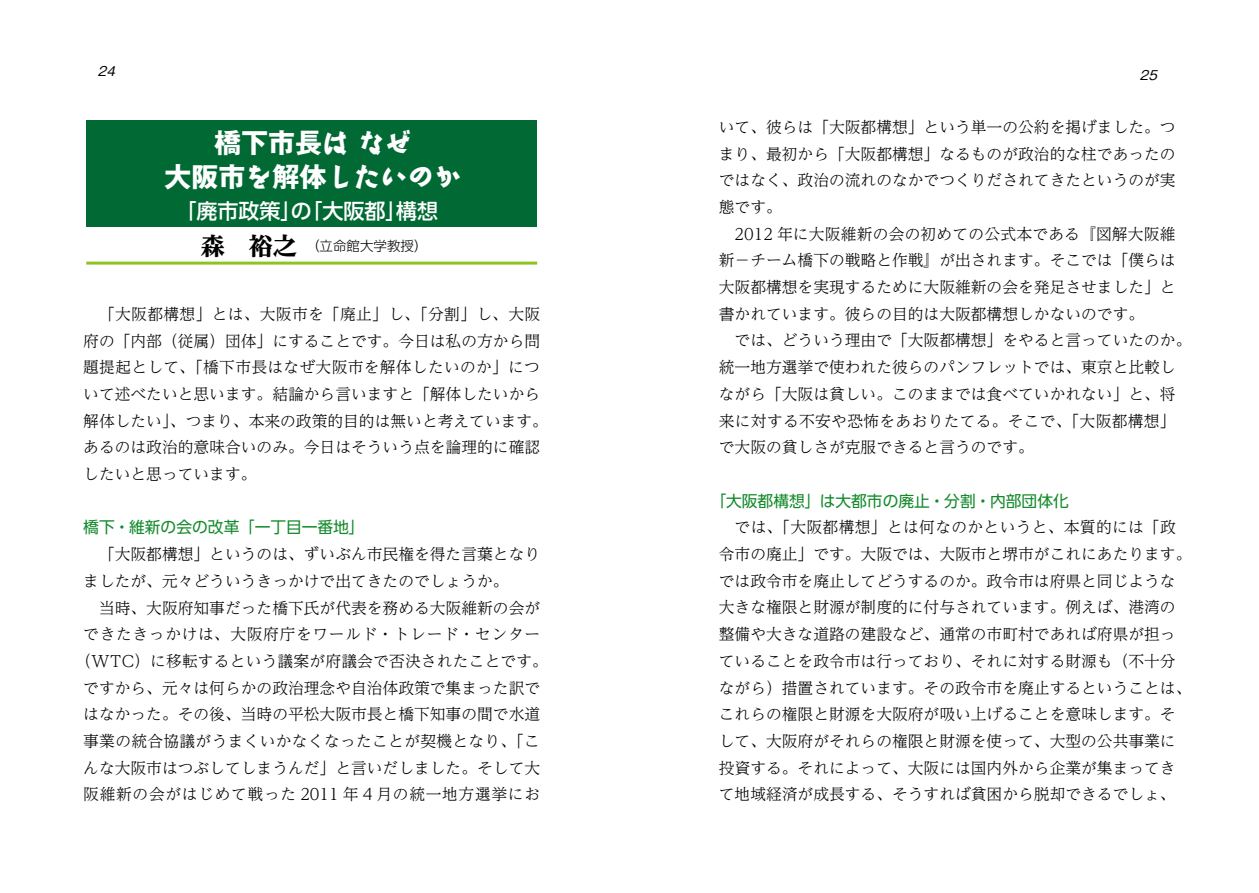
<style>
.page{position:relative;width:1259px;height:893px;background:#fff}
.page>*{position:absolute;margin:0;border:0;box-sizing:border-box;transform-origin:0 0}
.t1{font:700 27px "Zen Go N Std";color:#fff}
.t2{font:700 27px "Gothic MB101 Pro";color:#fff}
.t3{font:500 21px "UD Shin Go Pro";color:#fff}
.t4{font:300 15.75px/26.7px "UD Reimin Pro";color:#000}
.t5{font:15.75px "UD Shin Go Pro";color:#138a2b}
.t6{font:300 15.75px "UD Reimin Pro";letter-spacing:.02em;color:#000}
.t7{font:300 15.75px "UD Reimin Pro";letter-spacing:.045em;color:#000}
.t8{font:300 15.75px "UD Reimin Pro";letter-spacing:.04em;color:#000}
.t9{font:300 13.5px "UD Shin Go Pro";color:#000}
.t10{font:italic 500 13.5px "Gothic BBB Pro";color:#000}
.s1{font-family:"Zen Go N Std"}
.s2{font-family:"Gothic MB101 Pro"}
.s3{font-family:"UD Reimin Pro";font-weight:800;font-size:24px}
</style>
<div class="page">
<div style="left:86px;top:121px;width:451px;height:106px;background:#006934"></div>
<hr style="left:86px;top:262px;width:451px;height:3px;background:#8fc31f">
<p class="t10" style="left:98px;top:60px;width:22px">24</p>
<p class="t10" style="left:1140px;top:64px;width:22px">25</p>
<h1 class="t2" style="left:214px;top:120px;width:199px">橋下市長<span class="s1">は なぜ</span></h1>
<h1 class="t1" style="left:164px;top:157px;width:298px"><span class="s2">大阪市</span>を<span class="s2">解体</span>したいのか</h1>
<h2 class="t3" style="left:175px;top:194px;width:264px">「廃市政策」の「大阪都」構想</h2>
<p class="t9" style="left:201px;top:235px;width:228px"><span class="s3">森　裕之</span> （立命館大学教授）</p>
<p class="t4" style="left:83px;top:300px;width:466px;text-indent:16px">「大阪都構想」とは、大阪市を「廃止」し、「分割」し、大阪府の「内部（従属）団体」にすることです。今日は私の方から問題提起として、「橋下市長はなぜ大阪市を解体したいのか」について述べたいと思います。結論から言いますと「解体したいから解体したい」、つまり、本来の政策的目的は無いと考えています。あるのは政治的意味合いのみ。今日はそういう点を論理的に確認したいと思っています。</p>
<p class="t5" style="left:83px;top:515px;width:283px">橋下・維新の会の改革「一丁目一番地」</p>
<p class="t4" style="left:83px;top:540px;width:458px;text-indent:16px">「大阪都構想」というのは、ずいぶん市民権を得た言葉となりましたが、元々どういうきっかけで出てきたのでしょうか。</p>
<p class="t4" style="left:99px;top:594px;width:442px">当時、大阪府知事だった橋下氏が代表を務める大阪維新の会が</p>
<p class="t8" style="left:83px;top:621px;width:458px">できたきっかけは、大阪府庁をワールド・トレード・センター</p>
<p class="t4" style="left:75px;top:647px;width:474px">（WTC）に移転するという議案が府議会で否決されたことです。</p>
<p class="t4" style="left:83px;top:674px;width:458px">ですから、元々は何らかの政治理念や自治体政策で集まった訳で</p>
<p class="t4" style="left:83px;top:700px;width:458px">はなかった。その後、当時の平松大阪市長と橋下知事の間で水道</p>
<p class="t6" style="left:83px;top:728px;width:458px">事業の統合協議がうまくいかなくなったことが契機となり、「こ</p>
<p class="t4" style="left:83px;top:754px;width:458px">んな大阪市はつぶしてしまうんだ」と言いだしました。そして大</p>
<p class="t7" style="left:83px;top:782px;width:458px">阪維新の会がはじめて戦った 2011 年 4 月の統一地方選挙にお</p>
<p class="t4" style="left:719px;top:113px;width:458px;text-align:justify">いて、彼らは「大阪都構想」という単一の公約を掲げました。つまり、最初から「大阪都構想」なるものが政治的な柱であったのではなく、政治の流れのなかでつくりだされてきたというのが実態です。</p>
<p class="t4" style="left:719px;top:220px;width:458px;text-align:justify;text-indent:16px">2012 年に大阪維新の会の初めての公式本である『図解大阪維新－チーム橋下の戦略と作戦』が出されます。そこでは「僕らは大阪都構想を実現するために大阪維新の会を発足させました」と書かれています。彼らの目的は大阪都構想しかないのです。</p>
<p class="t4" style="left:719px;top:327px;width:474px;text-indent:16px">では、どういう理由で「大阪都構想」をやると言っていたのか。統一地方選挙で使われた彼らのパンフレットでは、東京と比較しながら「大阪は貧しい。このままでは食べていかれない」と、将来に対する不安や恐怖をあおりたてる。そこで、「大阪都構想」で大阪の貧しさが克服できると言うのです。</p>
<p class="t5" style="left:710px;top:488px;width:360px">「大阪都構想」は大都市の廃止・分割・内部団体化</p>
<p class="t4" style="left:719px;top:513px;width:474px;text-indent:16px">では、「大阪都構想」とは何なのかというと、本質的には「政令市の廃止」です。大阪では、大阪市と堺市がこれにあたります。では政令市を廃止してどうするのか。政令市は府県と同じような大きな権限と財源が制度的に付与されています。例えば、港湾の整備や大きな道路の建設など、通常の市町村であれば府県が担っていることを政令市は行っており、それに対する財源も（不十分ながら）措置されています。その政令市を廃止するということは、これらの権限と財源を大阪府が吸い上げることを意味します。そして、大阪府がそれらの権限と財源を使って、大型の公共事業に投資する。それによって、大阪には国内外から企業が集まってきて地域経済が成長する、そうすれば貧困から脱却できるでしょ、</p>
</div>
